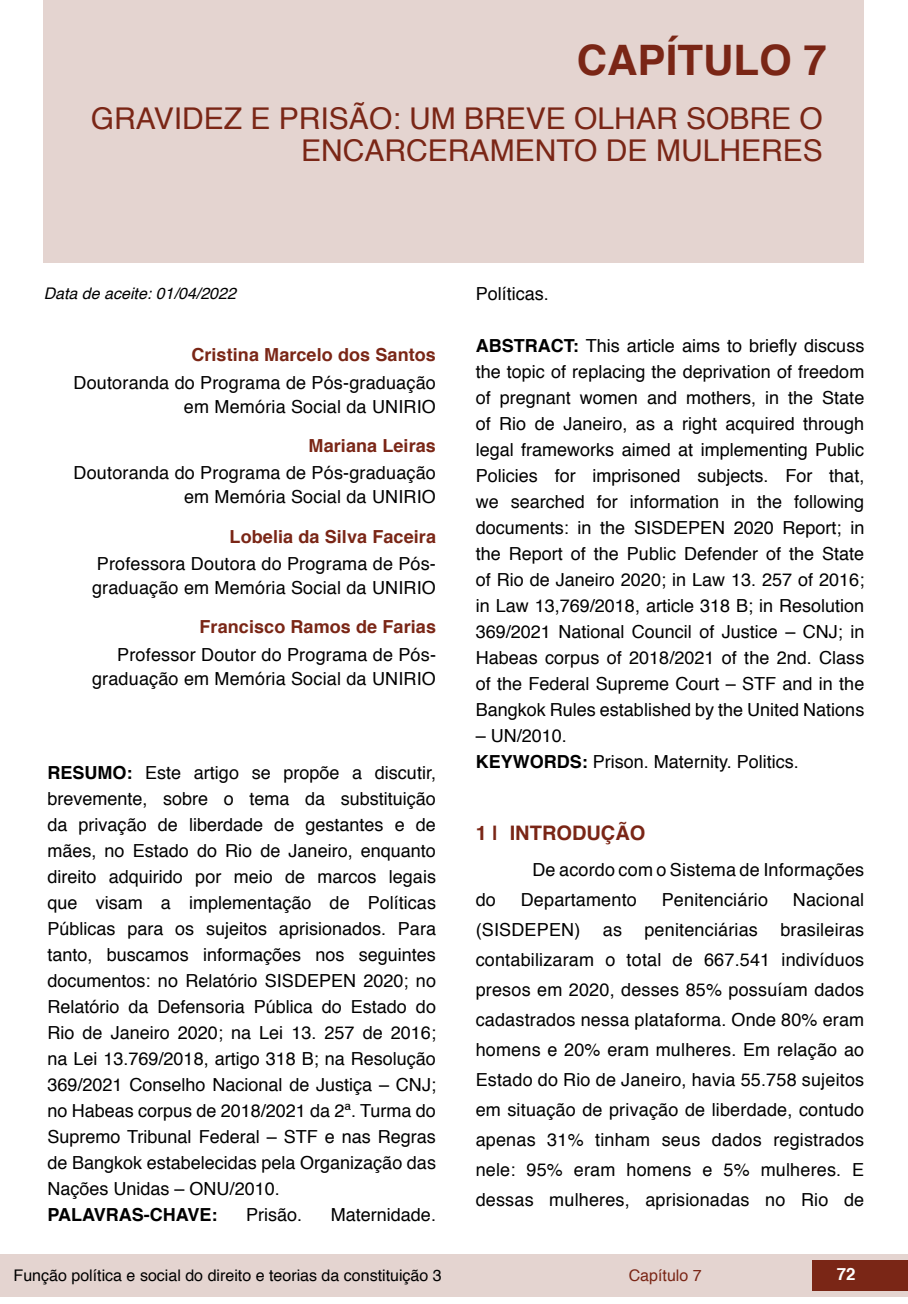
<style>
.page{position:relative;width:908px;height:1304px;background:#fff}
.page>*{position:absolute;margin:0;border:0;box-sizing:border-box;transform-origin:0 0}
.capítulos{font:700 42px "Helvetica";color:#7a2616}
.nome_artigos{font:30px/32px "Helvetica";color:#7a2616;text-align:right}
.t1{font:700 20px "Helvetica";color:#7a2616}
.Resumos_e_PC_TXT{font:18px/26px "Helvetica";color:#000;text-align:justify}
.txt{font:18px/30px "Helvetica";letter-spacing:.01em;color:#000;text-align:justify}
.info_autores{font:18px/24px "Helvetica";letter-spacing:.01em;color:#000;text-align:right}
.nome_autores{font:700 18px "Helvetica";letter-spacing:.005em;color:#7a2616}
.Resumos_e_PC_TXT-2{font:700 18px "Helvetica";color:#000}
.t2{font:700 16.8px "Helvetica";color:#fff}
.t3{font:16px "Helvetica";color:#000}
.t4{font:italic 16px "Helvetica";color:#000}
.t5{font:16px "Helvetica";color:#7a2616}
.s1{font-weight:700}
</style>
<div class="page">
<div style="left:0;top:1254px;width:906px;height:43px;background:#e4d4d0"></div>
<div style="left:812px;top:1261px;width:95px;height:30px;background:#7a2616"></div>
<div style="left:44px;top:0;width:819px;height:263px;background:#e4d4d0"></div>
<p class="capítulos" style="left:576px;top:26px;width:251px">CAPÍTULO 7</p>
<p class="nome_artigos" style="left:91px;top:104px;width:733px">GRAVIDEZ E PRISÃO: UM BREVE OLHAR SOBRE O<br>ENCARCERAMENTO DE MULHERES</p>
<p class="t4" style="left:44px;top:280px;width:194px">Data de aceite: 01/04/2022</p>
<p class="nome_autores" style="left:191px;top:341px;width:246px">Cristina Marcelo dos Santos</p>
<p class="info_autores" style="left:73px;top:371px;width:364px">Doutoranda do Programa de Pós-graduação em Memória Social da UNIRIO</p>
<p class="nome_autores" style="left:308px;top:431px;width:129px">Mariana Leiras</p>
<p class="info_autores" style="left:73px;top:462px;width:364px">Doutoranda do Programa de Pós-graduação em Memória Social da UNIRIO</p>
<p class="nome_autores" style="left:229px;top:522px;width:208px">Lobelia da Silva Faceira</p>
<p class="info_autores" style="left:92px;top:552px;width:345px;text-align:left">Professora Doutora do Programa de Pós&shy;graduação em Memória Social da UNIRIO</p>
<p class="nome_autores" style="left:199px;top:613px;width:238px">Francisco Ramos de Farias</p>
<p class="info_autores" style="left:92px;top:643px;width:345px">Professor Doutor do Programa de Pós&shy;graduação em Memória Social da UNIRIO</p>
<p class="Resumos_e_PC_TXT" style="left:47px;top:760px;width:390px"><span class="s1">RESUMO:</span> Este artigo se propõe a discutir, brevemente, sobre o tema da substituição da privação de liberdade de gestantes e de mães, no Estado do Rio de Janeiro, enquanto direito adquirido por meio de marcos legais que visam a implementação de Políticas Públicas para os sujeitos aprisionados. Para tanto, buscamos informações nos seguintes documentos: no Relatório SISDEPEN 2020; no Relatório da Defensoria Pública do Estado do Rio de Janeiro 2020; na Lei 13. 257 de 2016; na Lei 13.769/2018, artigo 318 B; na Resolução 369/2021 Conselho Nacional de Justiça – CNJ; no Habeas corpus de 2018/2021 da 2ª. Turma do Supremo Tribunal Federal – STF e nas Regras de Bangkok estabelecidas pela Organização das Nações Unidas – ONU/2010.</p>
<p class="Resumos_e_PC_TXT-2" style="left:47px;top:1200px;width:172px">PALAVRAS-CHAVE:</p>
<p class="Resumos_e_PC_TXT" style="left:246px;top:1202px;width:58px">Prisão.</p>
<p class="Resumos_e_PC_TXT" style="left:331px;top:1202px;width:107px">Maternidade.</p>
<p class="Resumos_e_PC_TXT" style="left:475px;top:281px;width:75px">Políticas.</p>
<p class="Resumos_e_PC_TXT" style="left:475px;top:333px;width:390px"><span class="s1">ABSTRACT:</span> This article aims to briefly discuss the topic of replacing the deprivation of freedom of pregnant women and mothers, in the State of Rio de Janeiro, as a right acquired through legal frameworks aimed at implementing Public Policies for imprisoned subjects. For that, we searched for information in the following documents: in the SISDEPEN 2020 Report; in the Report of the Public Defender of the State of Rio de Janeiro 2020; in Law 13. 257 of 2016; in Law 13,769/2018, article 318 B; in Resolution 369/2021 National Council of Justice – CNJ; in Habeas corpus of 2018/2021 of the 2nd. Class of the Federal Supreme Court – STF and in the Bangkok Rules established by the United Nations</p>
<p class="Resumos_e_PC_TXT" style="left:475px;top:723px;width:93px">– UN/2010.</p>
<p class="Resumos_e_PC_TXT" style="left:475px;top:749px;width:324px"><span class="s1">KEYWORDS:</span> Prison. Maternity. Politics.</p>
<p class="t1" style="left:475px;top:817px;width:171px">1 | INTRODUÇÃO</p>
<p class="txt" style="left:532px;top:855px;width:333px">De acordo com o Sistema de Informações</p>
<p class="txt" style="left:475px;top:885px;width:22px">do</p>
<p class="txt" style="left:520px;top:885px;width:118px">Departamento</p>
<p class="txt" style="left:661px;top:885px;width:108px">Penitenciário</p>
<p class="txt" style="left:475px;top:885px;width:390px;text-indent:317px">Nacional (SISDEPEN) as penitenciárias brasileiras contabilizaram o total de 667.541 indivíduos presos em 2020, desses 85% possuíam dados cadastrados nessa plataforma. Onde 80% eram homens e 20% eram mulheres. Em relação ao Estado do Rio de Janeiro, havia 55.758 sujeitos em situação de privação de liberdade, contudo apenas 31% tinham seus dados registrados nele: 95% eram homens e 5% mulheres. E dessas mulheres, aprisionadas no Rio de</p>
<p class="t3" style="left:14px;top:1263px;width:429px">Função política e social do direito e teorias da constituição 3</p>
<p class="t5" style="left:628px;top:1263px;width:74px">Capítulo 7</p>
<p class="t2" style="left:836px;top:1261px;width:20px">72</p>
</div>
